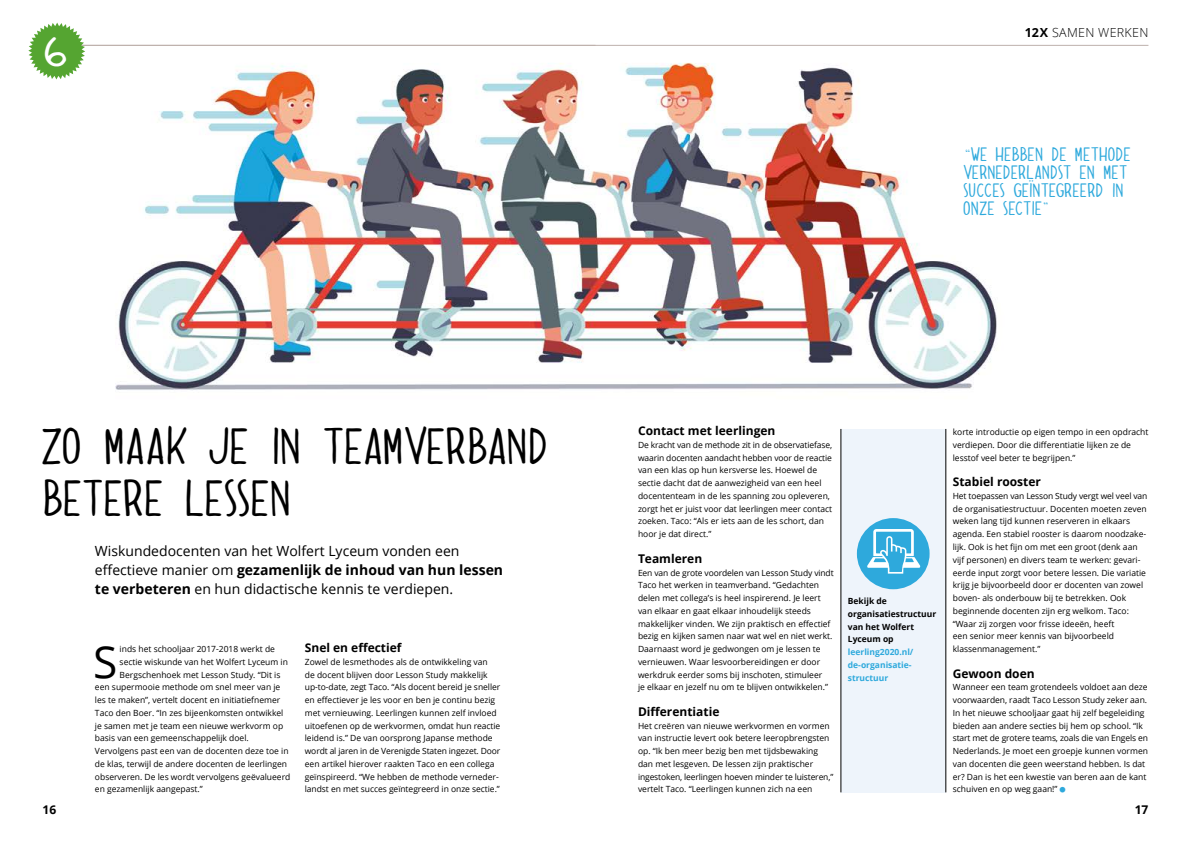
<style>
.page{position:relative;width:1191px;height:842px;background:#fff}
.page>*{position:absolute;margin:0;border:0;box-sizing:border-box;transform-origin:0 0}
.t1{font:44.2px "Open Sans";color:#000}
.t2{font:42px/52px "Dolce Caffe";letter-spacing:-.01em;color:#000}
.t3{font:16px/18px "Dolce Caffe";color:#2ea9dc}
.t4{font:14px/19px "Open Sans";color:#000}
.t5{font:300 12.5px "Open Sans";letter-spacing:.025em;color:#000}
.t6{font:700 12px "Open Sans";color:#000}
.t7{font:8.5px/12.8px "Open Sans";color:#000}
.t8{font:700 8.5px/12.8px "Open Sans";color:#000}
.t9{font:700 8.5px/12.8px "Open Sans";color:#2ea9dc}
.s1{font-weight:700}
</style>
<div class="page">
<hr style="left:43px;top:45px;width:1105px;height:1px;background:#beb1ac">
<img style="left:56px;top:62px;width:941px;height:328px">
<div style="left:841px;top:429px;width:105px;height:363px;background:#eef4fb"></div>
<hr style="left:840px;top:429px;width:1px;height:363px;background:#000">
<hr style="left:945px;top:429px;width:1px;height:363px;background:#000">
<div style="left:857px;top:518px;width:72px;height:71px;background:#2ea9dc;border-radius:50%"></div>
<svg style="left:867px;top:529px;width:53px;height:45px"></svg>
<svg style="left:28px;top:23px;width:57px;height:56px"></svg>
<h3 class="t5" style="left:1025px;top:24px;width:125px"><span class="s1">12X</span> SAMEN WERKEN</h3>
<h2 class="t2" style="left:43px;top:420px;width:510px">ZO MAAK JE IN TEAMVERBAND<br>BETERE LESSEN</h2>
<h3 class="t4" style="left:95px;top:541px;width:410px">Wiskundedocenten van het Wolfert Lyceum vonden een effectieve manier om <span class="s1">gezamenlijk de inhoud van hun lessen te verbeteren</span> en hun didactische kennis te verdiepen.</h3>
<h1 class="t1" style="left:93px;top:631px;width:26px">S</h1>
<p class="t7" style="left:120px;top:642px;width:157px">inds het schooljaar 2017-2018 werkt de</p>
<p class="t7" style="left:120px;top:655px;width:170px">sectie wiskunde van het Wolfert Lyceum in</p>
<p class="t7" style="left:120px;top:668px;width:162px">Bergschenhoek met Lesson Study. “Dit is</p>
<p class="t7" style="left:95px;top:681px;width:187px">een supermooie methode om snel meer van je</p>
<p class="t7" style="left:95px;top:693px;width:187px">les te maken”, vertelt docent en initiatiefnemer</p>
<p class="t7" style="left:95px;top:706px;width:190px">Taco den Boer. “In zes bijeenkomsten ontwikkel</p>
<p class="t7" style="left:95px;top:719px;width:190px">je samen met je team een nieuwe werkvorm op</p>
<p class="t7" style="left:95px;top:732px;width:155px">basis van een gemeenschappelijk doel.</p>
<p class="t7" style="left:95px;top:744px;width:195px">Vervolgens past een van de docenten deze toe in</p>
<p class="t7" style="left:95px;top:757px;width:194px">de klas, terwijl de andere docenten de leerlingen</p>
<p class="t7" style="left:95px;top:770px;width:197px">observeren. De les wordt vervolgens geëvalueerd</p>
<p class="t7" style="left:95px;top:783px;width:109px">en gezamenlijk aangepast.”</p>
<h3 class="t6" style="left:305px;top:639px;width:98px">Snel en effectief</h3>
<p class="t7" style="left:305px;top:655px;width:197px">Zowel de lesmethodes als de ontwikkeling van<br>de docent blijven door Lesson Study makkelijk up-to-date, zegt Taco. “Als docent bereid je sneller en effectiever je les voor en ben je continu bezig met vernieuwing. Leerlingen kunnen zelf invloed uitoefenen op de werkvormen, omdat hun reactie leidend is.” De van oorsprong Japanse methode wordt al jaren in de Verenigde Staten ingezet. Door een artikel hierover raakten Taco en een collega geïnspireerd. “We hebben de methode verneder&shy;landst en met succes geïntegreerd in onze sectie.”</p>
<h3 class="t3" style="left:963px;top:145px;width:169px">“WE HEBBEN DE METHODE<br>VERNEDERLANDST EN MET<br>SUCCES GEÏNTEGREERD IN<br>ONZE SECTIE”</h3>
<h3 class="t6" style="left:638px;top:422px;width:139px">Contact met leerlingen</h3>
<p class="t7" style="left:638px;top:438px;width:196px">De kracht van de methode zit in de observatiefase, waarin docenten aandacht hebben voor de reactie van een klas op hun kersverse les. Hoewel de sectie dacht dat de aanwezigheid van een heel docententeam in de les spanning zou opleveren, zorgt het er juist voor dat leerlingen meer contact zoeken. Taco: “Als er iets aan de les schort, dan hoor je dat direct.”</p>
<h3 class="t6" style="left:638px;top:550px;width:66px">Teamleren</h3>
<p class="t7" style="left:638px;top:566px;width:197px">Een van de grote voordelen van Lesson Study vindt Taco het werken in teamverband. “Gedachten delen met collega’s is heel inspirerend. Je leert van elkaar en gaat elkaar inhoudelijk steeds makkelijker vinden. We zijn praktisch en effectief bezig en kijken samen naar wat wel en niet werkt.<br>Daarnaast word je gedwongen om je lessen te vernieuwen. Waar lesvoorbereidingen er door werkdruk eerder soms bij inschoten, stimuleer<br>je elkaar en jezelf nu om te blijven ontwikkelen.”</p>
<h3 class="t6" style="left:638px;top:703px;width:83px">Differentiatie</h3>
<p class="t7" style="left:638px;top:719px;width:197px">Het creëren van nieuwe werkvormen en vormen van instructie levert ook betere leeropbrengsten op. “Ik ben meer bezig ben met tijdsbewaking dan met lesgeven. De lessen zijn praktischer ingestoken, leerlingen hoeven minder te luisteren,” vertelt Taco. “Leerlingen kunnen zich na een</p>
<p class="t8" style="left:848px;top:594px;width:90px">Bekijk de organisatiestructuur van het Wolfert<br>Lyceum op</p>
<p class="t9" style="left:848px;top:645px;width:67px">leerling2020.nl/ de-organisatie&shy;structuur</p>
<p class="t7" style="left:952px;top:425px;width:197px">korte introductie op eigen tempo in een opdracht verdiepen. Door die differentiatie lijken ze de lesstof veel beter te begrijpen.”</p>
<h3 class="t6" style="left:952px;top:473px;width:90px">Stabiel rooster</h3>
<p class="t7" style="left:952px;top:489px;width:196px">Het toepassen van Lesson Study vergt wel veel van de organisatiestructuur. Docenten moeten zeven weken lang tijd kunnen reserveren in elkaars agenda. Een stabiel rooster is daarom noodzake&shy;lijk. Ook is het fijn om met een groot (denk aan vijf personen) en divers team te werken: gevari&shy;eerde input zorgt voor betere lessen. Die variatie krijg je bijvoorbeeld door er docenten van zowel boven- als onderbouw bij te betrekken. Ook beginnende docenten zijn erg welkom. Taco: “Waar zij zorgen voor frisse ideeën, heeft<br>een senior meer kennis van bijvoorbeeld klassenmanagement.”</p>
<h3 class="t6" style="left:952px;top:665px;width:83px">Gewoon doen</h3>
<p class="t7" style="left:952px;top:681px;width:197px">Wanneer een team grotendeels voldoet aan deze voorwaarden, raadt Taco Lesson Study zeker aan.<br>In het nieuwe schooljaar gaat hij zelf begeleiding bieden aan andere secties bij hem op school. “Ik start met de grotere teams, zoals die van Engels en Nederlands. Je moet een groepje kunnen vormen van docenten die geen weerstand hebben. Is dat er? Dan is het een kwestie van beren aan de kant schuiven en op weg gaan!”</p>
<h3 class="t6" style="left:43px;top:801px;width:15px">16</h3>
<h3 class="t6" style="left:1134px;top:801px;width:15px">17</h3>
</div>
